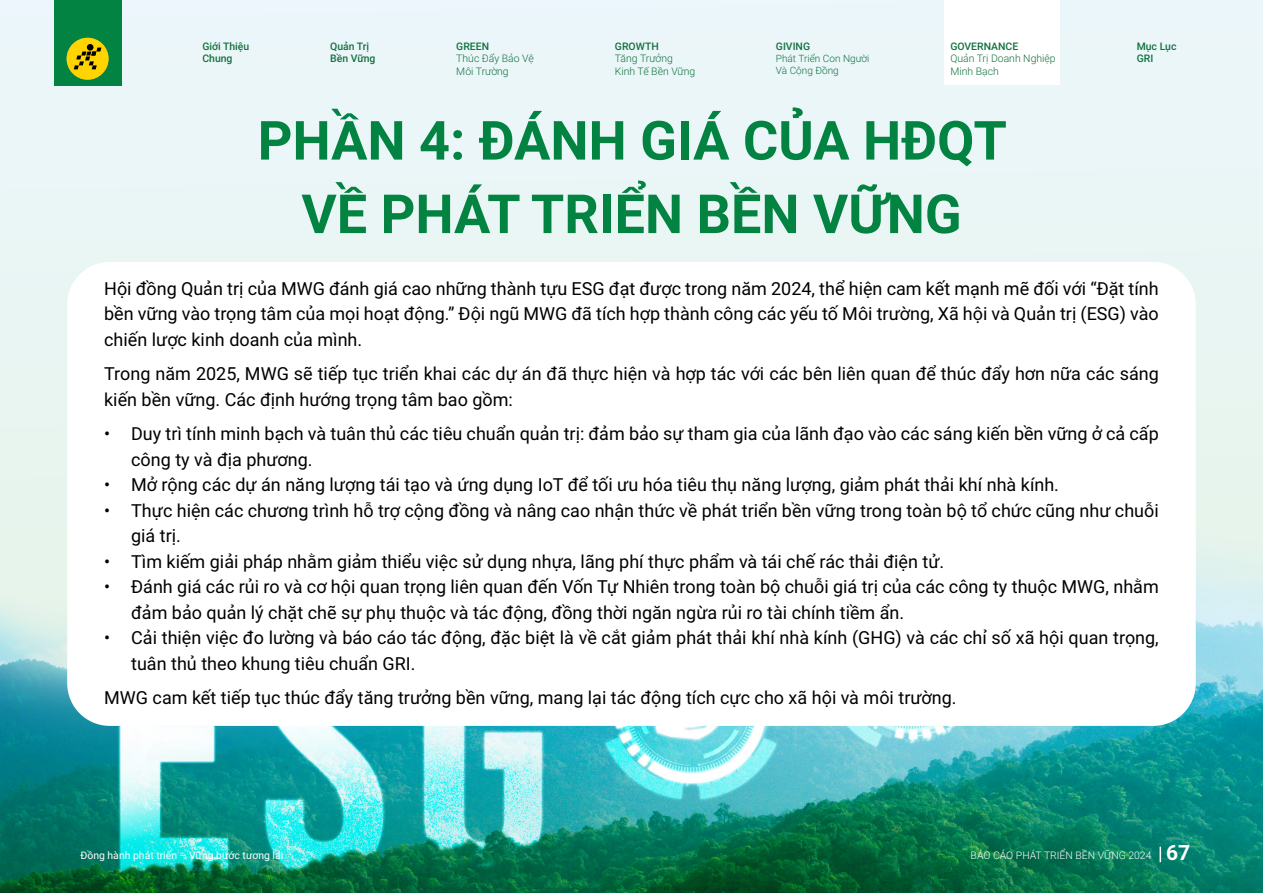
<style>
.page{position:relative;width:1263px;height:893px;background:#eaf6f7}
.page>*{position:absolute;margin:0;border:0;box-sizing:border-box;transform-origin:0 0}
.t1{font:700 54px/73.5px "Roboto";color:#028342;text-align:center}
.t2{font:18px/25.5px "Roboto";color:#000}
.t3{font:300 10.5px/12.5px "Roboto";color:#12713f}
.t4{font:500 10.5px/12.5px "Roboto";color:#12713f}
.t5{font:10.5px "Roboto";color:#fff}
.t6{font:300 10.5px "Roboto";color:#fff}
.t7{font:300 10.05px/12px "Roboto";color:#12713f}
.s1{font-weight:700;font-size:21px}
</style>
<div class="page">
<img style="left:0;top:503px;width:1263px;height:390px">
<div style="left:67px;top:262px;width:1129px;height:464px;background:#fff;border-radius:43px"></div>
<div style="left:54px;top:0;width:67px;height:85px;background:#028342"></div>
<svg style="left:67px;top:38px;width:41px;height:42px"></svg>
<div style="left:87px;top:44px;width:6px;height:7px;background:#000;border-radius:50%"></div>
<div style="left:944px;top:0;width:116px;height:85px;background:#fff"></div>
<svg style="left:1159px;top:847px;width:2px;height:15px"></svg>
<p class="t4" style="left:202px;top:40px;width:48px">Giới Thiệu<br>Chung</p>
<p class="t4" style="left:330px;top:40px;width:47px">Quản Trị<br>Bền Vững</p>
<p class="t4" style="left:456px;top:40px;width:34px">GREEN</p>
<p class="t3" style="left:456px;top:52px;width:79px">Thúc Đẩy Bảo Vệ<br>Môi Trường</p>
<p class="t4" style="left:615px;top:40px;width:45px">GROWTH</p>
<p class="t3" style="left:615px;top:52px;width:82px">Tăng Trưởng<br>Kinh Tế Bền Vững</p>
<p class="t4" style="left:776px;top:40px;width:36px">GIVING</p>
<p class="t7" style="left:776px;top:52px;width:95px">Phát Triển Con Người<br>Và Cộng Đồng</p>
<p class="t4" style="left:950px;top:40px;width:69px">GOVERNANCE</p>
<p class="t3" style="left:950px;top:52px;width:107px">Quản Trị Doanh Nghiệp<br>Minh Bạch</p>
<h1 class="t1" style="left:258px;top:102px;width:751px">PHẦN 4: ĐÁNH GIÁ CỦA HĐQT<br>VỀ PHÁT TRIỂN BỀN VỮNG</h1>
<p class="t4" style="left:1137px;top:40px;width:41px">Mục Lục<br>GRI</p>
<p class="t2" style="left:104px;top:275px;width:1056px;text-align:justify">Hội đồng Quản trị của MWG đánh giá cao những thành tựu ESG đạt được trong năm 2024, thể hiện cam kết mạnh mẽ đối với “Đặt tính bền vững vào trọng tâm của mọi hoạt động.” Đội ngũ MWG đã tích hợp thành công các yếu tố Môi trường, Xã hội và Quản trị (ESG) vào chiến lược kinh doanh của mình.</p>
<p class="t2" style="left:104px;top:360px;width:1056px">Trong năm 2025, MWG sẽ tiếp tục triển khai các dự án đã thực hiện và hợp tác với các bên liên quan để thúc đẩy hơn nữa các sáng kiến bền vững. Các định hướng trọng tâm bao gồm:</p>
<p class="t2" style="left:131px;top:420px;width:1029px;text-indent:-27px">• Duy trì tính minh bạch và tuân thủ các tiêu chuẩn quản trị: đảm bảo sự tham gia của lãnh đạo vào các sáng kiến bền vững ở cả cấp công ty và địa phương.</p>
<p class="t2" style="left:104px;top:471px;width:956px">• Mở rộng các dự án năng lượng tái tạo và ứng dụng IoT để tối ưu hóa tiêu thụ năng lượng, giảm phát thải khí nhà kính.</p>
<p class="t2" style="left:131px;top:497px;width:1029px;text-indent:-27px">• Thực hiện các chương trình hỗ trợ cộng đồng và nâng cao nhận thức về phát triển bền vững trong toàn bộ tổ chức cũng như chuỗi giá trị.</p>
<p class="t2" style="left:104px;top:548px;width:841px">• Tìm kiếm giải pháp nhằm giảm thiểu việc sử dụng nhựa, lãng phí thực phẩm và tái chế rác thải điện tử.</p>
<p class="t2" style="left:131px;top:573px;width:1029px;text-indent:-27px">• Đánh giá các rủi ro và cơ hội quan trọng liên quan đến Vốn Tự Nhiên trong toàn bộ chuỗi giá trị của các công ty thuộc MWG, nhằm đảm bảo quản lý chặt chẽ sự phụ thuộc và tác động, đồng thời ngăn ngừa rủi ro tài chính tiềm ẩn.</p>
<p class="t2" style="left:131px;top:624px;width:1029px;text-indent:-27px">• Cải thiện việc đo lường và báo cáo tác động, đặc biệt là về cắt giảm phát thải khí nhà kính (GHG) và các chỉ số xã hội quan trọng, tuân thủ theo khung tiêu chuẩn GRI.</p>
<p class="t2" style="left:104px;top:684px;width:854px">MWG cam kết tiếp tục thúc đẩy tăng trưởng bền vững, mang lại tác động tích cực cho xã hội và môi trường.</p>
<p class="t5" style="left:80px;top:848px;width:204px">Đồng hành phát triển – Vững bước tương lai</p>
<p class="t6" style="left:971px;top:848px;width:221px">BÁO CÁO PHÁT TRIỂN BỀN VỮNG 2024 <span class="s1">67</span></p>
</div>
